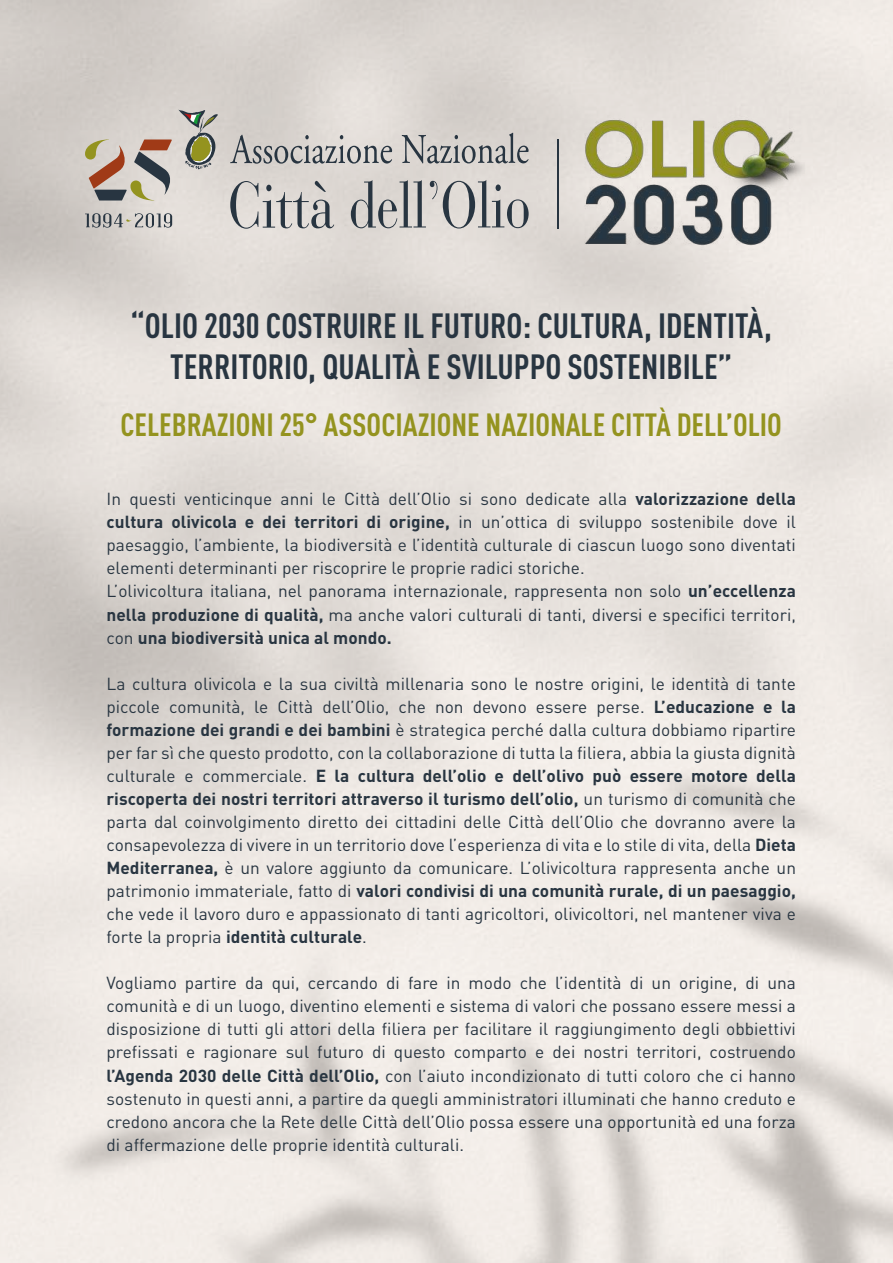
<style>
.page{position:relative;width:893px;height:1263px;background:#fff}
.page>*{position:absolute;margin:0;border:0;box-sizing:border-box;transform-origin:0 0}
.t1{font:700 condensed 34.5px/40.3px "DIN Pro";color:#283541;text-align:center}
.t2{font:700 condensed 31.65px "DIN Pro";color:#94931f}
.t3{font:17.25px/23.1px "DIN Pro";letter-spacing:.005em;color:#283541;text-align:justify}
.s1{font-weight:700}
</style>
<div class="page">
<svg style="left:230px;top:181px;width:104px;height:48px;background:#bab9b7"></svg>
<svg style="left:351px;top:180px;width:86px;height:48px;background:#b2b1b0"></svg>
<svg style="left:443px;top:180px;width:86px;height:48px;background:#b3b2b1"></svg>
<svg style="left:230px;top:135px;width:162px;height:29px;background:#b5b3b2"></svg>
<svg style="left:402px;top:133px;width:127px;height:31px;background:#b2b1b0"></svg>
<svg style="left:85px;top:213px;width:87px;height:15px"></svg>
<svg style="left:179px;top:110px;width:39px;height:59px;background:#a5a691"></svg>
<hr style="left:557px;top:139px;width:2px;height:90px;background:#283541">
<svg style="left:85px;top:139px;width:88px;height:61px;background:#b3a294"></svg>
<img style="left:578px;top:109px;width:230px;height:146px">
<h1 class="t1" style="left:130px;top:303px;width:643px">“OLIO 2030 COSTRUIRE IL FUTURO: CULTURA, IDENTITÀ,<br>TERRITORIO, QUALITÀ E SVILUPPO SOSTENIBILE”</h1>
<h2 class="t2" style="left:120px;top:401px;width:663px">CELEBRAZIONI 25° ASSOCIAZIONE NAZIONALE CITTÀ DELL’OLIO</h2>
<p class="t3" style="left:106px;top:486px;width:691px;text-align:left">In questi venticinque anni le Città dell’Olio si sono dedicate alla <span class="s1">valorizzazione della cultura olivicola e dei territori di origine,</span> in un’ottica di sviluppo sostenibile dove il paesaggio, l’ambiente, la biodiversità e l’identità culturale di ciascun luogo sono diventati elementi determinanti per riscoprire le proprie radici storiche.<br>L’olivicoltura italiana, nel panorama internazionale, rappresenta non solo <span class="s1">un’eccellenza nella produzione di qualità,</span> ma anche valori culturali di tanti, diversi e specifici territori, con <span class="s1">una biodiversità unica al mondo.</span></p>
<p class="t3" style="left:106px;top:670px;width:691px">La cultura olivicola e la sua civiltà millenaria sono le nostre origini, le identità di tante piccole comunità, le Città dell’Olio, che non devono essere perse. <span class="s1">L’educazione e la formazione dei grandi e dei bambini</span> è strategica perché dalla cultura dobbiamo ripartire per far sì che questo prodotto, con la collaborazione di tutta la filiera, abbia la giusta dignità culturale e commerciale. <span class="s1">E la cultura dell’olio e dell’olivo può essere motore della riscoperta dei nostri territori attraverso il turismo dell’olio,</span> un turismo di comunità che parta dal coinvolgimento diretto dei cittadini delle Città dell’Olio che dovranno avere la consapevolezza di vivere in un territorio dove l’esperienza di vita e lo stile di vita, della <span class="s1">Dieta Mediterranea,</span> è un valore aggiunto da comunicare. L’olivicoltura rappresenta anche un patrimonio immateriale, fatto di <span class="s1">valori condivisi di una comunità rurale, di un paesaggio, </span>che vede il lavoro duro e appassionato di tanti agricoltori, olivicoltori, nel mantener viva e forte la propria <span class="s1">identità culturale</span>.</p>
<p class="t3" style="left:106px;top:970px;width:691px">Vogliamo partire da qui, cercando di fare in modo che l’identità di un origine, di una comunità e di un luogo, diventino elementi e sistema di valori che possano essere messi a disposizione di tutti gli attori della filiera per facilitare il raggiungimento degli obbiettivi prefissati e ragionare sul futuro di questo comparto e dei nostri territori, costruendo <span class="s1">l’Agenda 2030 delle Città dell’Olio,</span> con l’aiuto incondizionato di tutti coloro che ci hanno sostenuto in questi anni, a partire da quegli amministratori illuminati che hanno creduto e credono ancora che la Rete delle Città dell’Olio possa essere una opportunità ed una forza di affermazione delle proprie identità culturali.</p>
</div>
